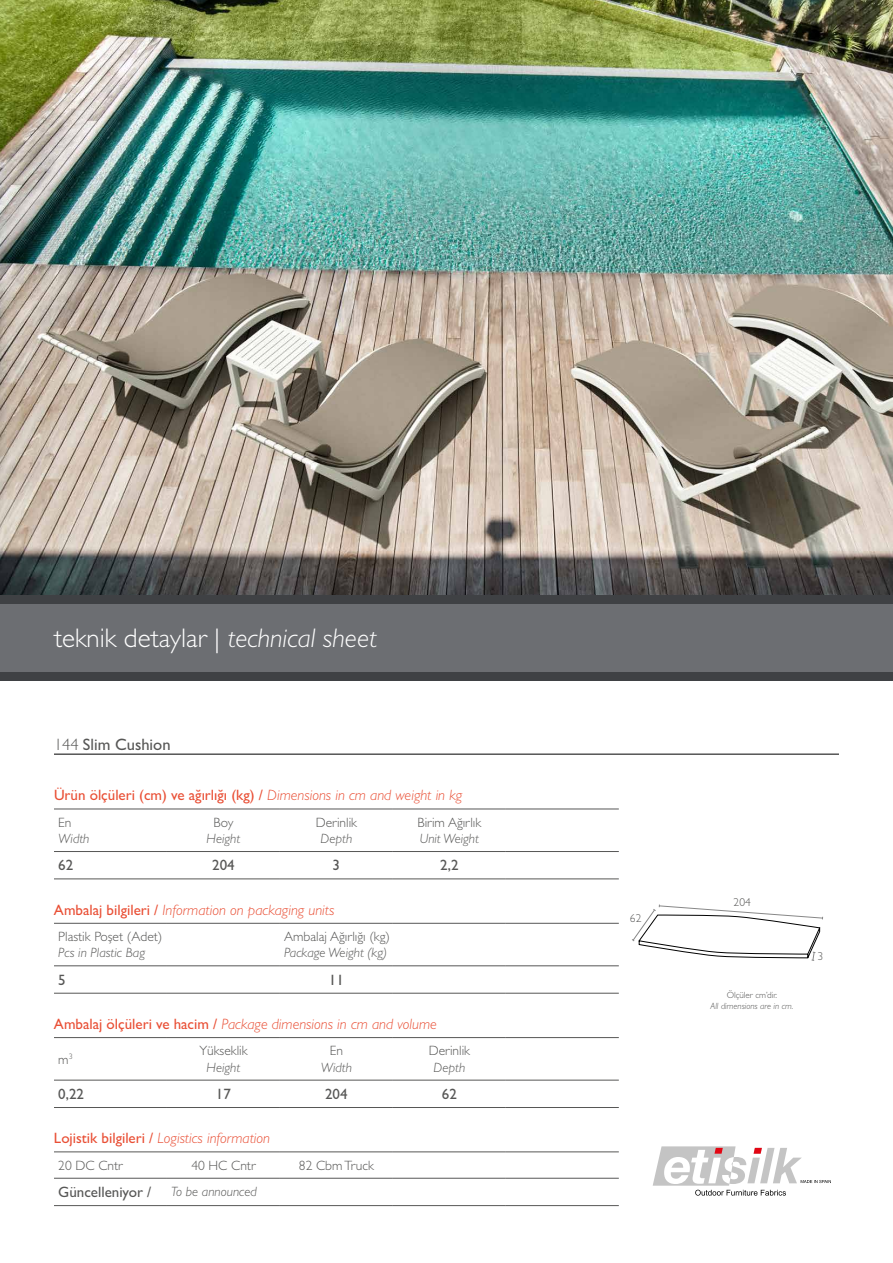
<style>
.page{position:relative;width:893px;height:1263px;background:#fff}
.page>*{position:absolute;margin:0;border:0;box-sizing:border-box;transform-origin:0 0}
.t1{font:300 27px "Gill Sans";color:#fff}
.t2{font:16.5px "Gill Sans";color:#575756}
.t3{font:italic 300 15px "Gill Sans";color:#e94f35}
.t4{font:15px "Gill Sans";color:#e94f35}
.t5{font:15px "Gill Sans";color:#575756}
.t6{font:300 13.5px "Gill Sans";color:#575756}
.t7{font:italic 300 13.5px "Gill Sans";color:#575756}
.t8{font:300 11.4px "Gill Sans";color:#575756}
.t9{font:italic 300 9px "Gill Sans";color:#575756}
.t10{font:300 9px "Gill Sans";color:#575756}
.s1{font-style:italic}
.s2{font-weight:300}
.s3{font-weight:300;font-style:italic}
.s4{font-weight:400;font-style:normal}
</style>
<div class="page">
<img style="left:0;top:0;width:893px;height:595px">
<svg style="left:632px;top:904px;width:191px;height:57px"></svg>
<div style="left:0;top:604px;width:893px;height:68px;background:#6c6e72"></div>
<div style="left:0;top:672px;width:893px;height:8px;background:#3f4144"></div>
<div style="left:0;top:595px;width:893px;height:9px;background:#3f4144"></div>
<hr style="left:54px;top:809px;width:113px;height:1px;background:#575756">
<hr style="left:167px;top:809px;width:113px;height:1px;background:#575756">
<hr style="left:280px;top:809px;width:113px;height:1px;background:#575756">
<hr style="left:393px;top:809px;width:113px;height:1px;background:#575756">
<hr style="left:506px;top:809px;width:113px;height:1px;background:#575756">
<hr style="left:54px;top:851px;width:113px;height:1px;background:#575756">
<hr style="left:167px;top:851px;width:113px;height:1px;background:#575756">
<hr style="left:280px;top:851px;width:113px;height:1px;background:#575756">
<hr style="left:393px;top:851px;width:113px;height:1px;background:#575756">
<hr style="left:506px;top:851px;width:113px;height:1px;background:#575756">
<hr style="left:54px;top:878px;width:113px;height:1px;background:#575756">
<hr style="left:167px;top:878px;width:113px;height:1px;background:#575756">
<hr style="left:280px;top:878px;width:113px;height:1px;background:#575756">
<hr style="left:393px;top:878px;width:113px;height:1px;background:#575756">
<hr style="left:506px;top:878px;width:113px;height:1px;background:#575756">
<hr style="left:54px;top:1037px;width:113px;height:1px;background:#575756">
<hr style="left:167px;top:1037px;width:113px;height:1px;background:#575756">
<hr style="left:280px;top:1037px;width:113px;height:1px;background:#575756">
<hr style="left:393px;top:1037px;width:113px;height:1px;background:#575756">
<hr style="left:506px;top:1037px;width:113px;height:1px;background:#575756">
<hr style="left:54px;top:1080px;width:113px;height:1px;background:#575756">
<hr style="left:167px;top:1080px;width:113px;height:1px;background:#575756">
<hr style="left:280px;top:1080px;width:113px;height:1px;background:#575756">
<hr style="left:393px;top:1080px;width:113px;height:1px;background:#575756">
<hr style="left:506px;top:1080px;width:113px;height:1px;background:#575756">
<hr style="left:54px;top:1107px;width:113px;height:1px;background:#575756">
<hr style="left:167px;top:1107px;width:113px;height:1px;background:#575756">
<hr style="left:280px;top:1107px;width:113px;height:1px;background:#575756">
<hr style="left:393px;top:1107px;width:113px;height:1px;background:#575756">
<hr style="left:506px;top:1107px;width:113px;height:1px;background:#575756">
<hr style="left:54px;top:1151px;width:113px;height:1px;background:#575756">
<hr style="left:167px;top:1151px;width:113px;height:1px;background:#575756">
<hr style="left:280px;top:1151px;width:113px;height:1px;background:#575756">
<hr style="left:393px;top:1151px;width:113px;height:1px;background:#575756">
<hr style="left:506px;top:1151px;width:113px;height:1px;background:#575756">
<hr style="left:54px;top:1178px;width:113px;height:1px;background:#575756">
<hr style="left:167px;top:1178px;width:113px;height:1px;background:#575756">
<hr style="left:280px;top:1178px;width:113px;height:1px;background:#575756">
<hr style="left:393px;top:1178px;width:113px;height:1px;background:#575756">
<hr style="left:506px;top:1178px;width:113px;height:1px;background:#575756">
<hr style="left:54px;top:923px;width:113px;height:1px;background:#575756">
<hr style="left:167px;top:923px;width:113px;height:1px;background:#575756">
<hr style="left:280px;top:923px;width:113px;height:1px;background:#575756">
<hr style="left:393px;top:923px;width:113px;height:1px;background:#575756">
<hr style="left:506px;top:923px;width:113px;height:1px;background:#575756">
<hr style="left:280px;top:965px;width:113px;height:1px;background:#575756">
<hr style="left:54px;top:965px;width:113px;height:1px;background:#575756">
<hr style="left:167px;top:965px;width:113px;height:1px;background:#575756">
<hr style="left:54px;top:993px;width:113px;height:1px;background:#575756">
<hr style="left:167px;top:993px;width:113px;height:1px;background:#575756">
<hr style="left:280px;top:993px;width:113px;height:1px;background:#575756">
<hr style="left:393px;top:993px;width:113px;height:1px;background:#575756">
<hr style="left:506px;top:993px;width:113px;height:1px;background:#575756">
<hr style="left:393px;top:965px;width:113px;height:1px;background:#575756">
<hr style="left:506px;top:965px;width:113px;height:1px;background:#575756">
<hr style="left:54px;top:1205px;width:113px;height:1px;background:#575756">
<hr style="left:167px;top:1205px;width:113px;height:1px;background:#575756">
<hr style="left:280px;top:1205px;width:113px;height:1px;background:#575756">
<hr style="left:393px;top:1205px;width:113px;height:1px;background:#575756">
<hr style="left:506px;top:1205px;width:113px;height:1px;background:#575756">
<hr style="left:54px;top:754px;width:785px;height:1px;background:#000">
<svg style="left:653px;top:1146px;width:178px;height:49px"></svg>
<h1 class="t1" style="left:54px;top:622px;width:324px">teknik detaylar | <span class="s1">technical sheet</span></h1>
<p class="t2" style="left:54px;top:734px;width:118px"><span class="s2">144</span> Slim Cushion</p>
<p class="t4" style="left:54px;top:787px;width:410px">Ürün ölçüleri (cm) ve ağırlığı (kg) / <span class="s3">Dimensions in cm and weight in kg</span></p>
<p class="t6" style="left:58px;top:814px;width:15px">En</p>
<p class="t7" style="left:58px;top:831px;width:33px">Width</p>
<p class="t6" style="left:418px;top:814px;width:65px">Birim Ağırlık</p>
<p class="t7" style="left:420px;top:831px;width:61px">Unit Weight</p>
<p class="t6" style="left:214px;top:814px;width:21px">Boy</p>
<p class="t7" style="left:207px;top:831px;width:35px">Height</p>
<p class="t6" style="left:316px;top:814px;width:43px">Derinlik</p>
<p class="t7" style="left:321px;top:831px;width:33px">Depth</p>
<p class="t5" style="left:58px;top:857px;width:16px">62</p>
<p class="t5" style="left:212px;top:857px;width:24px">204</p>
<p class="t5" style="left:333px;top:857px;width:9px">3</p>
<p class="t5" style="left:440px;top:857px;width:20px">2,2</p>
<p class="t3" style="left:54px;top:901px;width:282px"><span class="s4">Ambalaj bilgileri /</span> Information on packaging units</p>
<p class="t6" style="left:58px;top:929px;width:106px">Plastik Poşet (Adet)</p>
<p class="t7" style="left:58px;top:945px;width:88px">Pcs in Plastic Bag</p>
<p class="t6" style="left:284px;top:929px;width:107px">Ambalaj Ağırlığı (kg)</p>
<p class="t7" style="left:284px;top:945px;width:105px">Package Weight (kg)</p>
<p class="t5" style="left:58px;top:971px;width:9px">5</p>
<p class="t5" style="left:329px;top:971px;width:16px">11</p>
<p class="t3" style="left:54px;top:1015px;width:384px"><span class="s4">Ambalaj ölçüleri ve hacim /</span> Package dimensions in cm and volume</p>
<p class="t6" style="left:58px;top:1051px;width:16px">m<sup>3</sup></p>
<p class="t6" style="left:199px;top:1043px;width:50px">Yükseklik</p>
<p class="t7" style="left:207px;top:1059px;width:35px">Height</p>
<p class="t6" style="left:330px;top:1043px;width:15px">En</p>
<p class="t7" style="left:321px;top:1059px;width:33px">Width</p>
<p class="t6" style="left:429px;top:1043px;width:43px">Derinlik</p>
<p class="t7" style="left:434px;top:1059px;width:33px">Depth</p>
<p class="t5" style="left:58px;top:1085px;width:27px">0,22</p>
<p class="t5" style="left:216px;top:1085px;width:16px">17</p>
<p class="t5" style="left:325px;top:1085px;width:24px">204</p>
<p class="t5" style="left:442px;top:1085px;width:16px">62</p>
<p class="t3" style="left:54px;top:1129px;width:218px"><span class="s4">Lojistik bilgileri /</span> Logistics information</p>
<p class="t6" style="left:58px;top:1157px;width:66px">20 DC Cntr</p>
<p class="t6" style="left:191px;top:1157px;width:66px">40 HC Cntr</p>
<p class="t6" style="left:299px;top:1157px;width:76px">82 Cbm Truck</p>
<p class="t5" style="left:58px;top:1183px;width:95px">Güncelleniyor /</p>
<p class="t7" style="left:171px;top:1184px;width:87px">To be announced</p>
<p class="t8" style="left:630px;top:911px;width:13px">62</p>
<p class="t8" style="left:733px;top:896px;width:19px">204</p>
<p class="t10" style="left:727px;top:990px;width:52px">Ölçüler cm’dir.</p>
<p class="t9" style="left:710px;top:1000px;width:84px">All dimensions are in cm.</p>
<p class="t8" style="left:818px;top:950px;width:7px">3</p>
</div>
